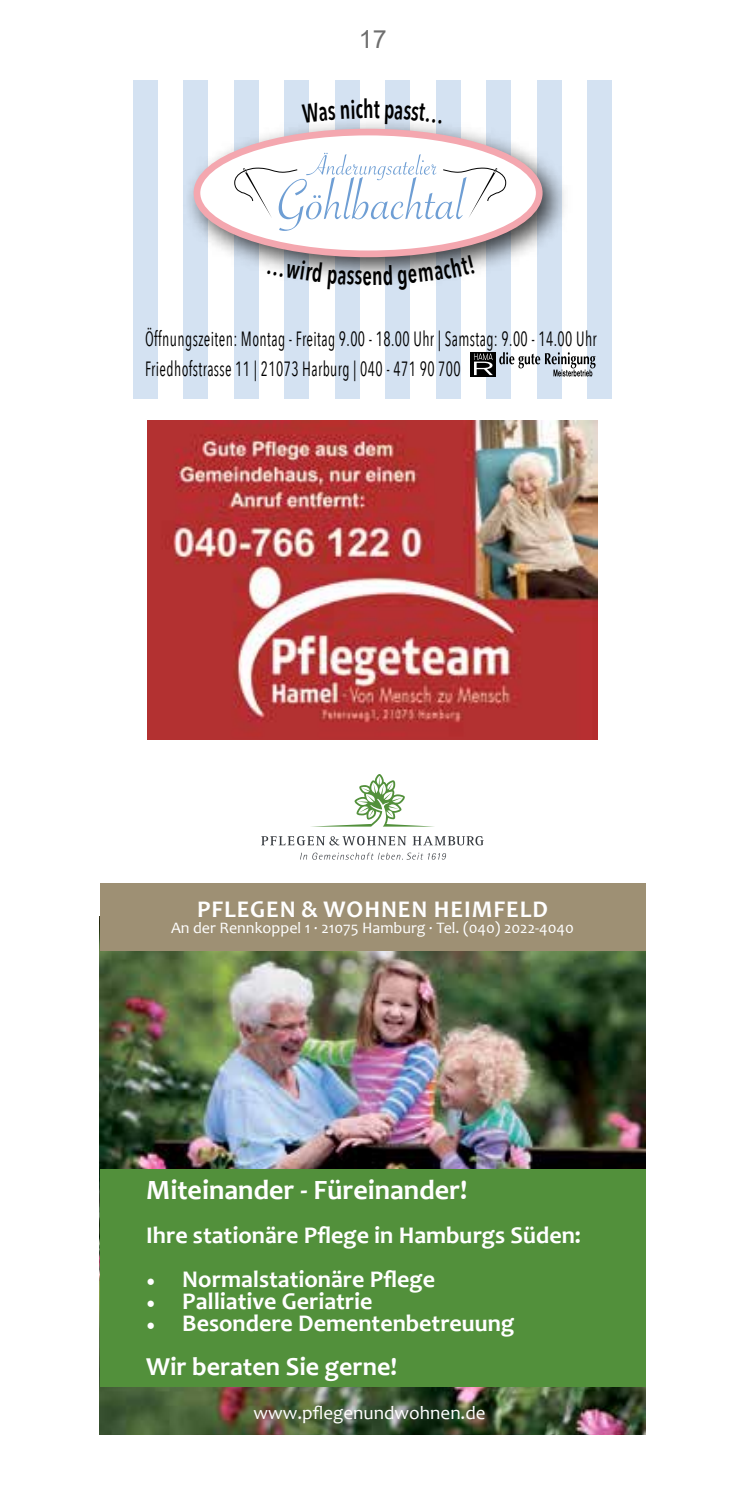
<style>
.page{position:relative;width:745px;height:1489px;background:#fff}
.page>*{position:absolute;margin:0;border:0;box-sizing:border-box;transform-origin:0 0}
.t1{font:700 28px "Candara";color:#fff}
.t2{font:600 26.25px "Avenir Next Condensed";color:#000;scale:.8 1}
.t3{font:700 26px "Candara";color:#fff}
.t4{font:25px "Arial";color:#6e6e6e}
.t5{font:700 24px "Candara";color:#fff}
.t6{font:700 24px "Candara";letter-spacing:.04em;color:#fff}
.t7{font:20.5px/30px "Avenir Next Condensed";letter-spacing:.025em;color:#000;scale:.75 1}
.t8{font:19px "Candara";color:#fff}
.t9{font:16px "Candara";color:#fff}
.s1{font-family:"Minion Pro";font-weight:400}
</style>
<div class="page">
<img style="left:147px;top:420px;width:450px;height:319px">
<div style="left:133px;top:80px;width:24px;height:319px;background:#d4e2f2"></div>
<div style="left:183px;top:80px;width:24px;height:319px;background:#d4e2f2"></div>
<div style="left:234px;top:80px;width:24px;height:319px;background:#d4e2f2"></div>
<div style="left:284px;top:80px;width:24px;height:319px;background:#d4e2f2"></div>
<div style="left:335px;top:80px;width:24px;height:319px;background:#d4e2f2"></div>
<div style="left:385px;top:80px;width:24px;height:319px;background:#d4e2f2"></div>
<div style="left:436px;top:80px;width:24px;height:319px;background:#d4e2f2"></div>
<div style="left:486px;top:80px;width:24px;height:319px;background:#d4e2f2"></div>
<div style="left:536px;top:80px;width:25px;height:319px;background:#d4e2f2"></div>
<div style="left:587px;top:80px;width:24px;height:319px;background:#d4e2f2"></div>
<img style="left:188px;top:108px;width:376px;height:185px">
<svg style="left:197px;top:132px;width:342px;height:122px"></svg>
<div style="left:193px;top:129px;width:349px;height:128px;border:7px solid #f4a7af;border-radius:50%"></div>
<svg style="left:234px;top:153px;width:272px;height:78px"></svg>
<div style="left:470px;top:352px;width:26px;height:24px;background:#000"></div>
<svg style="left:474px;top:353px;width:18px;height:22px"></svg>
<svg style="left:499px;top:352px;width:96px;height:24px"></svg>
<img style="left:99px;top:1386px;width:546px;height:47px">
<img style="left:99px;top:950px;width:546px;height:219px">
<div style="left:99px;top:1169px;width:546px;height:217px;background:#52903b"></div>
<div style="left:99px;top:882px;width:546px;height:68px;background:#9e9074"></div>
<svg style="left:300px;top:852px;width:146px;height:7px"></svg>
<svg style="left:261px;top:836px;width:222px;height:9px"></svg>
<svg style="left:325px;top:774px;width:98px;height:52px"></svg>
<hr style="left:74px;top:760px;width:30px;height:1px;background:#000">
<hr style="left:640px;top:760px;width:30px;height:1px;background:#000">
<hr style="left:74px;top:1437px;width:30px;height:1px;background:#000">
<hr style="left:640px;top:1437px;width:30px;height:1px;background:#000">
<svg style="left:301px;top:102px;width:34px;height:21px"></svg>
<svg style="left:341px;top:99px;width:22px;height:20px"></svg>
<svg style="left:373px;top:101px;width:68px;height:24px"></svg>
<svg style="left:267px;top:260px;width:95px;height:30px"></svg>
<svg style="left:373px;top:255px;width:101px;height:35px"></svg>
<p class="t4" style="left:359px;top:22px;width:29px">17</p>
<p class="t2" style="left:363px;top:86px;width:15px">h</p>
<p class="t2" style="left:362px;top:253px;width:14px">e</p>
<p class="t7" style="left:145px;top:322px;width:603px">Öffnungszeiten: Montag - Freitag 9.00 - 18.00 Uhr | Samstag: 9.00 - 14.00 Uhr<br>Friedhofstrasse 11 | 21073 Harburg | 040 - 471 90 700</p>
<p class="t6" style="left:197px;top:894px;width:352px">Pflegen &amp; Wohnen heIMfelD</p>
<p class="t9" style="left:171px;top:918px;width:404px">An der Rennkoppel 1 · 21075 Hamburg · Tel. (040) 2022-4040</p>
<h1 class="t1" style="left:146px;top:1171px;width:322px">Miteinander - füreinander!</h1>
<p class="t5" style="left:146px;top:1219px;width:436px">Ihre stationäre Pflege in Hamburgs Süden:</p>
<p class="t5" style="left:146px;top:1263px;width:290px"><span class="s1">•</span> Normalstationäre Pflege</p>
<p class="t5" style="left:146px;top:1285px;width:228px"><span class="s1">•</span> Palliative Geriatrie</p>
<p class="t5" style="left:146px;top:1307px;width:369px"><span class="s1">•</span> Besondere Dementenbetreuung</p>
<p class="t3" style="left:146px;top:1350px;width:252px">Wir beraten Sie gerne!</p>
<p class="t8" style="left:253px;top:1400px;width:233px">www.pflegenundwohnen.de</p>
</div>
